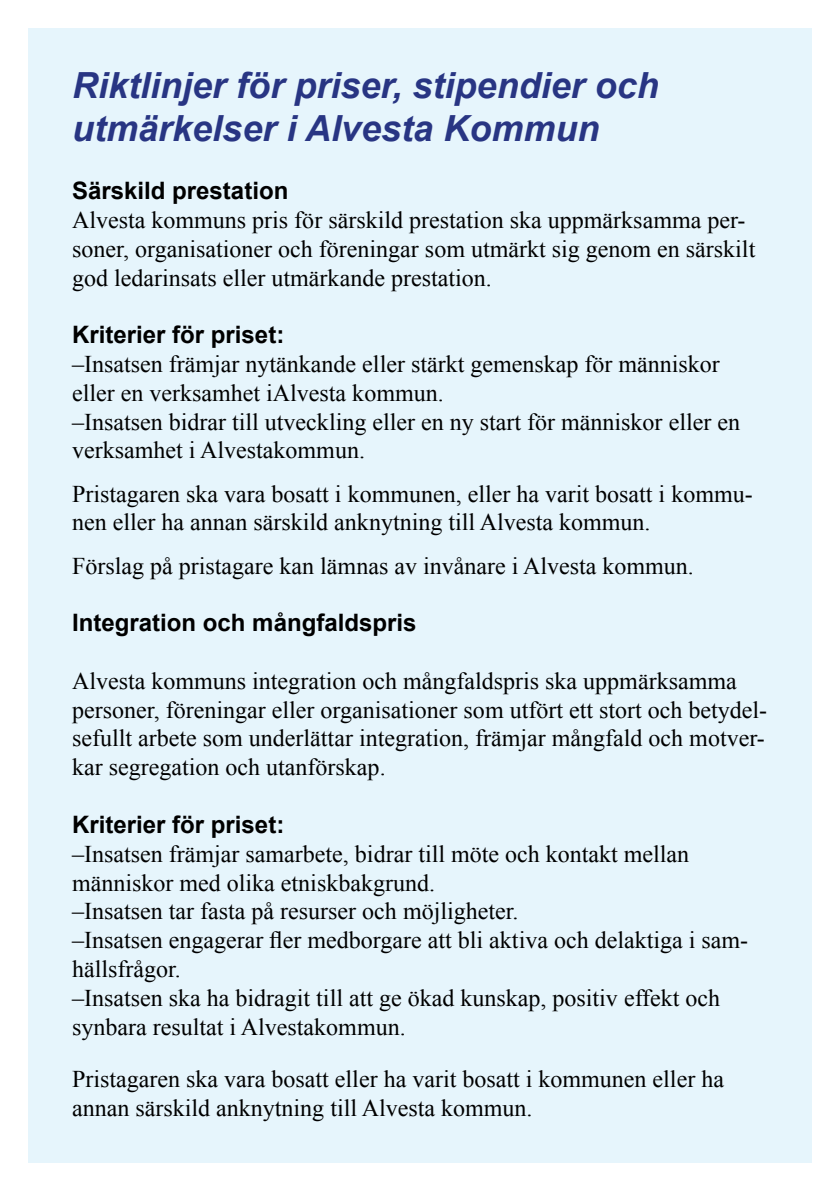
<style>
.page{position:relative;width:840px;height:1191px;background:#fff}
.page>*{position:absolute;margin:0;border:0;box-sizing:border-box;transform-origin:0 0}
.t1{font:italic 700 36px/43.2px "Arial";color:#283583}
.t2{font:24px/28.8px "Times New Roman";color:#000}
.t3{font:700 24px "Arial";color:#000}
</style>
<div class="page">
<div style="left:28px;top:28px;width:783px;height:1134px;background:#e6f5fc"></div>
<h1 class="t1" style="left:72px;top:65px;width:588px">Riktlinjer för priser, stipendier och utmärkelser i Alvesta Kommun</h1>
<p class="t3" style="left:72px;top:175px;width:218px">Särskild prestation</p>
<p class="t2" style="left:72px;top:205px;width:684px">Alvesta kommuns pris för särskild prestation ska uppmärksamma per&shy;soner, organisationer och föreningar som utmärkt sig genom en särskilt god ledarinsats eller utmärkande prestation.</p>
<p class="t3" style="left:72px;top:319px;width:214px">Kriterier för priset:</p>
<p class="t2" style="left:72px;top:349px;width:669px">–Insatsen främjar nytänkande eller stärkt gemenskap för människor eller en verksamhet iAlvesta kommun.<br>–Insatsen bidrar till utveckling eller en ny start för människor eller en verksamhet i Alvestakommun.</p>
<p class="t2" style="left:72px;top:479px;width:681px">Pristagaren ska vara bosatt i kommunen, eller ha varit bosatt i kommu&shy;nen eller ha annan särskild anknytning till Alvesta kommun.</p>
<p class="t2" style="left:72px;top:551px;width:623px">Förslag på pristagare kan lämnas av invånare i Alvesta kommun.</p>
<p class="t3" style="left:72px;top:607px;width:346px">Integration och mångfaldspris</p>
<p class="t2" style="left:72px;top:666px;width:696px">Alvesta kommuns integration och mångfaldspris ska uppmärksamma personer, föreningar eller organisationer som utfört ett stort och betydel&shy;sefullt arbete som underlättar integration, främjar mångfald och motver&shy;kar segregation och utanförskap.</p>
<p class="t3" style="left:72px;top:808px;width:214px">Kriterier för priset:</p>
<p class="t2" style="left:72px;top:839px;width:677px">–Insatsen främjar samarbete, bidrar till möte och kontakt mellan människor med olika etniskbakgrund.<br>–Insatsen tar fasta på resurser och möjligheter.<br>–Insatsen engagerar fler medborgare att bli aktiva och delaktiga i sam&shy;hällsfrågor.<br>–Insatsen ska ha bidragit till att ge ökad kunskap, positiv effekt och synbara resultat i Alvestakommun.</p>
<p class="t2" style="left:72px;top:1064px;width:653px">Pristagaren ska vara bosatt eller ha varit bosatt i kommunen eller ha annan särskild anknytning till Alvesta kommun.</p>
</div>
